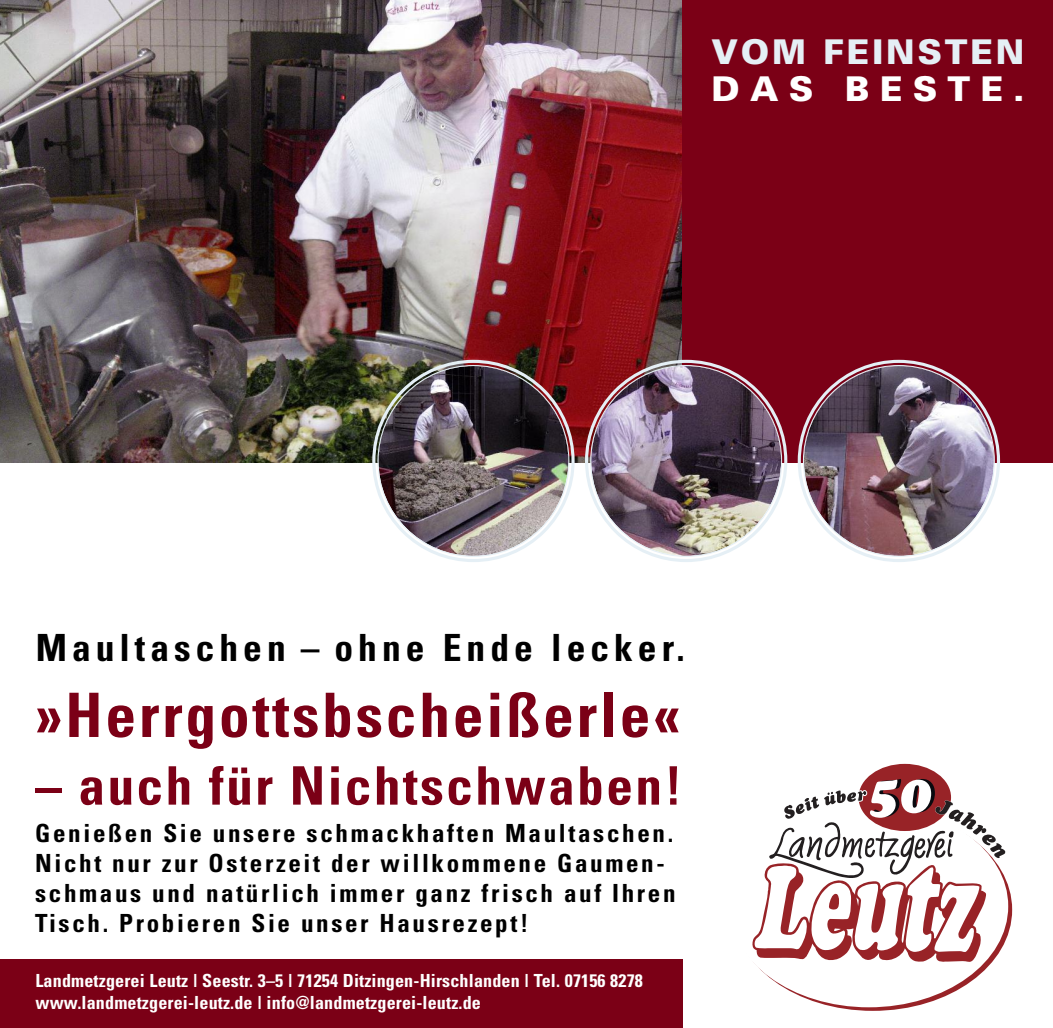
<style>
.page{position:relative;width:1053px;height:1028px;background:#fff}
.page>*{position:absolute;margin:0;border:0;box-sizing:border-box;transform-origin:0 0}
.t1{font:700 condensed 61.25px "Univers";letter-spacing:.045em;color:#7b0016}
.t2{font:italic 900 55.19px "Cooper";color:#fff}
.t3{font:700 condensed 53.12px "Univers";letter-spacing:.045em;color:#7b0016}
.t4{font:700 condensed 37.5px "Univers";letter-spacing:.135em;color:#000}
.t5{font:900 34.12px "Univers";letter-spacing:.08em;color:#e5eff5}
.t6{font:900 34.12px "Univers";letter-spacing:.295em;color:#fff}
.t7{font:700 condensed 25px/30px "Univers";letter-spacing:.105em;color:#000}
.t8{font:700 condensed 18.06px/21.7px "Univers";letter-spacing:.01em;color:#fff}
</style>
<div class="page">
<div style="left:858px;top:764px;width:92px;height:67px;background:#982327;border-radius:50%"></div>
<svg style="left:752px;top:790px;width:253px;height:172px"></svg>
<img style="left:0;top:0;width:682px;height:462px">
<div style="left:682px;top:0;width:370px;height:462px;background:#7b0016"></div>
<div style="left:0;top:958px;width:682px;height:70px;background:#7b0016"></div>
<img style="left:583px;top:358px;width:205px;height:204px">
<img style="left:370px;top:358px;width:206px;height:204px">
<img style="left:796px;top:359px;width:205px;height:203px">
<h3 class="t5" style="left:711px;top:40px;width:314px">VOM FEINSTEN</h3>
<h3 class="t6" style="left:711px;top:76px;width:314px">DAS BESTE.</h3>
<h3 class="t4" style="left:36px;top:634px;width:650px">Maultaschen – ohne Ende lecker.</h3>
<h1 class="t1" style="left:35px;top:692px;width:646px">»Herrgottsbscheißerle«</h1>
<h3 class="t3" style="left:35px;top:766px;width:648px">– auch für Nichtschwaben!</h3>
<p class="t7" style="left:35px;top:819px;width:642px">Genießen Sie unsere schmackhaften Maultaschen.<br>Nicht nur zur Osterzeit der willkommene Gaumen&shy;schmaus und natürlich immer ganz frisch auf Ihren Tisch. Probieren Sie unser Hausrezept!</p>
<p class="t8" style="left:35px;top:971px;width:609px">Landmetzgerei Leutz | Seestr. 3–5 | 71254 Ditzingen-Hirschlanden | Tel. 07156 8278 www.landmetzgerei-leutz.de | info@landmetzgerei-leutz.de</p>
<h2 class="t2" style="left:865px;top:761px;width:67px">50</h2>
</div>
